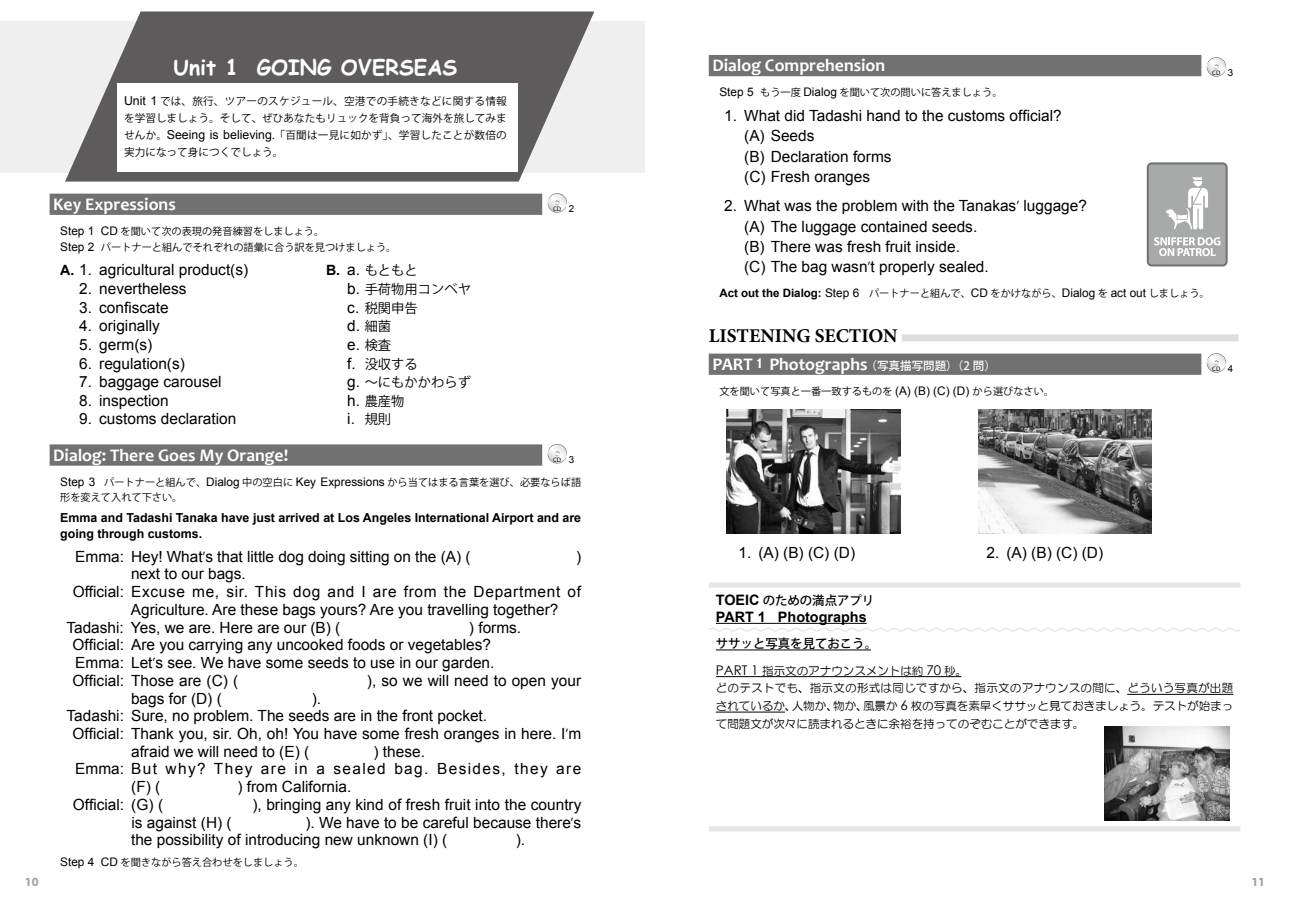
<style>
.page{position:relative;width:1290px;height:911px;background:#fff}
.page>*{position:absolute;margin:0;border:0;box-sizing:border-box;transform-origin:0 0}
.t1{font:700 21.25px "Comic Sans MS";color:#fff}
.t2{font:700 19.5px "Minion Pro";color:#000}
.t3{font:700 17.75px "Candara";color:#fff}
.t4{font:15.38px/20.4px "Arial";color:#000}
.t5{font:15.38px "Arial";letter-spacing:.045em;color:#000}
.t6{font:15.38px "Arial";letter-spacing:.09em;color:#000}
.t7{font:700 14.38px "Arial";color:#000}
.t8{font:13.25px "Koz Go Pro";color:#000}
.t9{font:700 12.38px/16px "Arial";color:#000}
.t10{font:500 12.38px "Koz Go Pro";color:#000}
.t11{font:700 12.38px "Myriad Pro";color:#9fa0a0}
.t12{font:11.5px/17.8px "HG Maru Gothic MPRO";color:#000}
.t13{font:10.62px/16.9px "Koz Go Pro";color:#000;text-align:justify}
.t14{font:10.12px/16px "Koz Go Pro";color:#000}
.t15{font:6.5px "Myriad Pro";color:#000}
.s1{font-family:"Arial";font-size:12.38px}
.s2{font-family:"Arial";font-size:11.88px}
.s3{font-weight:700;font-size:14.12px}
.s4{font-family:"Arial";font-weight:700;font-size:14.12px}
.s5{font-family:"Arial";font-size:15.38px}
.s6{font-family:"Koz Go Pro";font-size:13.25px}
.s7{font-family:"Arial";font-size:9.75px}
.s8{font-family:"Arial";font-weight:700;font-size:11.5px}
.s9{font-size:19.12px}
.s10{font-family:"Koz Go Pro";font-weight:500;font-size:11.5px}
.s11{font-family:"Arial";font-weight:700;font-size:14.38px}
.s12{font-family:"Century Gothic";font-size:13.38px}
</style>
<div class="page">
<div style="left:0;top:21px;width:645px;height:151px;background:#efefef"></div>
<svg style="left:65px;top:12px;width:529px;height:170px;fill:#5d5b5b"></svg>
<div style="left:117px;top:83px;width:400px;height:89px;background:#fff"></div>
<div style="left:50px;top:194px;width:492px;height:21px;background:#727171"></div>
<div style="left:50px;top:444px;width:492px;height:21px;background:#727171"></div>
<svg style="left:547px;top:193px;width:20px;height:20px"></svg>
<svg style="left:548px;top:194px;width:18px;height:18px"></svg>
<svg style="left:548px;top:444px;width:18px;height:19px"></svg>
<div style="left:709px;top:55px;width:492px;height:21px;background:#727171"></div>
<div style="left:709px;top:353px;width:492px;height:22px;background:#727171"></div>
<div style="left:709px;top:582px;width:531px;height:5px;background:#e6e6e6"></div>
<hr style="left:716px;top:623px;width:151px;height:1px;background:#000">
<svg style="left:709px;top:628px;width:531px;height:4px"></svg>
<hr style="left:716px;top:649px;width:155px;height:1px;background:#000">
<hr style="left:716px;top:676px;width:245px;height:1px;background:#000">
<hr style="left:1127px;top:694px;width:106px;height:1px;background:#000">
<hr style="left:716px;top:712px;width:69px;height:1px;background:#000">
<div style="left:709px;top:826px;width:531px;height:5px;background:#e6e6e6"></div>
<div style="left:902px;top:334px;width:336px;height:7px;background:#dcdddd"></div>
<svg style="left:1206px;top:57px;width:20px;height:20px"></svg>
<svg style="left:1207px;top:58px;width:18px;height:18px"></svg>
<svg style="left:1147px;top:162px;width:80px;height:104px;background:#b2b3b3"></svg>
<svg style="left:1206px;top:353px;width:20px;height:20px"></svg>
<svg style="left:1207px;top:354px;width:18px;height:18px"></svg>
<img style="left:726px;top:409px;width:174px;height:124px">
<img style="left:978px;top:409px;width:174px;height:124px">
<img style="left:1104px;top:726px;width:126px;height:95px">
<h1 class="t1" style="left:173px;top:52px;width:285px">Unit 1 GOING OVERSEAS</h1>
<p class="t13" style="left:124px;top:93px;width:384px"><span class="s1">Unit 1</span> では、旅行、ツアーのスケジュール、空港での手続きなどに関する情報を学習しましょう。そして、ぜひあなたもリュックを背負って海外を旅してみませんか。<span class="s1">Seeing is believing.</span>「百聞は一見に如かず」、学習したことが数倍の実力になって身につくでしょう。</p>
<p class="t3" style="left:53px;top:193px;width:124px">Key Expressions</p>
<p class="t14" style="left:60px;top:223px;width:338px"><span class="s2">Step 1 CD</span> を聞いて次の表現の発音練習をしましょう。<br><span class="s2">Step 2</span> パートナーと組んでそれぞれの語彙に合う訳を見つけましょう。</p>
<p class="t4" style="left:60px;top:260px;width:189px"><span class="s3">A.</span> 1. agricultural product(s)</p>
<p class="t8" style="left:326px;top:262px;width:93px"><span class="s4">B.</span> <span class="s5">a.</span> もともと</p>
<p class="t4" style="left:79px;top:279px;width:109px">2. nevertheless</p>
<p class="t8" style="left:347px;top:281px;width:125px"><span class="s5">b.</span> 手荷物用コンベヤ</p>
<p class="t4" style="left:79px;top:297px;width:91px">3. confiscate</p>
<p class="t8" style="left:347px;top:299px;width:72px"><span class="s5">c.</span> 税関申告</p>
<p class="t4" style="left:79px;top:316px;width:82px">4. originally</p>
<p class="t4" style="left:347px;top:316px;width:45px">d. <span class="s6">細菌</span></p>
<p class="t4" style="left:79px;top:334px;width:75px">5. germ(s)</p>
<p class="t4" style="left:347px;top:334px;width:45px">e. <span class="s6">検査</span></p>
<p class="t4" style="left:79px;top:353px;width:107px">6. regulation(s)</p>
<p class="t8" style="left:347px;top:355px;width:72px"><span class="s5">f.</span> 没収する</p>
<p class="t4" style="left:79px;top:372px;width:144px">7. baggage carousel</p>
<p class="t8" style="left:347px;top:374px;width:125px"><span class="s5">g.</span> ～にもかかわらず</p>
<p class="t4" style="left:79px;top:390px;width:91px">8. inspection</p>
<p class="t8" style="left:347px;top:392px;width:59px"><span class="s5">h.</span> 農産物</p>
<p class="t4" style="left:79px;top:409px;width:158px">9. customs declaration</p>
<p class="t4" style="left:347px;top:409px;width:45px">i. <span class="s6">規則</span></p>
<p class="t3" style="left:53px;top:444px;width:236px">Dialog: There Goes My Orange!</p>
<p class="t14" style="left:60px;top:474px;width:522px"><span class="s2">Step 3</span> パートナーと組んで、<span class="s2">Dialog</span> 中の空白に <span class="s2">Key Expressions</span> から当てはまる言葉を選び、必要ならば語形を変えて入れて下さい。</p>
<p class="t9" style="left:60px;top:510px;width:522px">Emma and Tadashi Tanaka have just arrived at Los Angeles International Airport and are going through customs.</p>
<p class="t4" style="left:75px;top:546px;width:397px">Emma: Hey! What<span class="s6">’</span>s that little dog doing sitting on the (A) (</p>
<p class="t4" style="left:576px;top:546px;width:7px">)</p>
<p class="t4" style="left:131px;top:564px;width:116px">next to our bags.</p>
<p class="t5" style="left:73px;top:581px;width:510px">Official: Excuse me, sir. This dog and I are from the Department of</p>
<p class="t4" style="left:131px;top:599px;width:429px">Agriculture. Are these bags yours? Are you travelling together?</p>
<p class="t4" style="left:66px;top:617px;width:275px">Tadashi: Yes, we are. Here are our (B) (</p>
<p class="t15" style="left:553px;top:204px;width:23px">CD <span class="s7">2</span></p>
<p class="t15" style="left:553px;top:455px;width:23px">CD <span class="s7">3</span></p>
<p class="t4" style="left:73px;top:618px;width:450px;line-height:17.8px;text-indent:396px">) forms.<br>Official: Are you carrying any uncooked foods or vegetables?<br>Emma: Let<span class="s6">’</span>s see. We have some seeds to use in our garden.<br>Official: Those are (C) (</p>
<p class="t4" style="left:367px;top:670px;width:216px">), so we will need to open your</p>
<p class="t4" style="left:131px;top:688px;width:92px">bags for (D) (</p>
<p class="t4" style="left:312px;top:688px;width:11px">).</p>
<p class="t4" style="left:67px;top:706px;width:422px">Tadashi: Sure, no problem. The seeds are in the front pocket.</p>
<p class="t4" style="left:73px;top:723px;width:510px">Official: Thank you, sir. Oh, oh! You have some fresh oranges in here. I<span class="s6">’</span>m</p>
<p class="t4" style="left:131px;top:741px;width:180px">afraid we will need to (E) (</p>
<p class="t4" style="left:373px;top:741px;width:53px">) these.</p>
<p class="t6" style="left:75px;top:759px;width:507px">Emma: But why? They are in a sealed bag. Besides, they are</p>
<p class="t4" style="left:131px;top:776px;width:31px">(F) (</p>
<p class="t4" style="left:237px;top:776px;width:115px">) from California.</p>
<p class="t4" style="left:73px;top:794px;width:92px">Official: (G) (</p>
<p class="t4" style="left:252px;top:794px;width:331px">), bringing any kind of fresh fruit into the country</p>
<p class="t4" style="left:131px;top:812px;width:102px">is against (H) (</p>
<p class="t4" style="left:131px;top:813px;width:451px;line-height:17.8px;text-indent:174px">). We have to be careful because there<span class="s6">’</span>s the possibility of introducing new unknown (I) (</p>
<p class="t4" style="left:516px;top:830px;width:11px">).</p>
<p class="t14" style="left:60px;top:854px;width:245px"><span class="s2">Step 4 CD</span> を聞きながら答え合わせをしましょう。</p>
<p class="t3" style="left:712px;top:54px;width:174px">Dialog Comprehension</p>
<p class="t14" style="left:719px;top:85px;width:285px"><span class="s2">Step 5</span> もう一度 <span class="s2">Dialog</span> を聞いて次の問いに答えましょう。</p>
<p class="t4" style="left:744px;top:105px;width:319px;text-indent:-20px">1. What did Tadashi hand to the customs official? (A) Seeds<br>(B) Declaration forms<br>(C) Fresh oranges</p>
<p class="t4" style="left:744px;top:196px;width:344px;text-indent:-20px">2. What was the problem with the Tanakas<span class="s6">’</span> luggage? (A) The luggage contained seeds.<br>(B) There was fresh fruit inside.<br>(C) The bag wasn<span class="s6">’</span>t properly sealed.</p>
<p class="t14" style="left:719px;top:286px;width:492px"><span class="s8">Act out the Dialog:</span> <span class="s2">Step 6</span> パートナーと組んで、<span class="s2">CD</span> をかけながら、<span class="s2">Dialog</span> を <span class="s2">act out</span> しましょう。</p>
<p class="t2" style="left:709px;top:322px;width:190px">LISTENING SECTION</p>
<p class="t3" style="left:712px;top:353px;width:285px">PART <span class="s9">1</span> Photographs <span class="s10">（写真描写問題）（2 問）</span></p>
<p class="t14" style="left:719px;top:383px;width:336px">文を聞いて写真と一番一致するものを <span class="s2">(A) (B) (C) (D)</span> から選びなさい。</p>
<p class="t15" style="left:1212px;top:69px;width:23px">CD <span class="s7">3</span></p>
<p class="t15" style="left:1212px;top:364px;width:23px">CD <span class="s7">4</span></p>
<p class="t4" style="left:738px;top:542px;width:118px">1. (A) (B) (C) (D)</p>
<p class="t4" style="left:986px;top:542px;width:118px">2. (A) (B) (C) (D)</p>
<p class="t10" style="left:716px;top:592px;width:160px"><span class="s11">TOEIC</span> のための満点アプリ</p>
<p class="t7" style="left:716px;top:607px;width:152px">PART 1 Photographs</p>
<p class="t10" style="left:716px;top:635px;width:163px">ササッと写真を見ておこう。</p>
<p class="t12" style="left:716px;top:661px;width:519px"><span class="s12">PART 1</span> 指示文のアナウンスメントは約 <span class="s12">70</span> 秒。<br>どのテストでも、指示文の形式は同じですから、指示文のアナウンスの間に、どういう写真が出題されているか、人物か、物か、風景か <span class="s12">6</span> 枚の写真を素早くササッと見ておきましょう。テストが始まって問題文が次々に読まれるときに余裕を持ってのぞむことができます。</p>
<p class="t11" style="left:25px;top:873px;width:15px">10</p>
<p class="t11" style="left:1251px;top:873px;width:15px">11</p>
</div>
